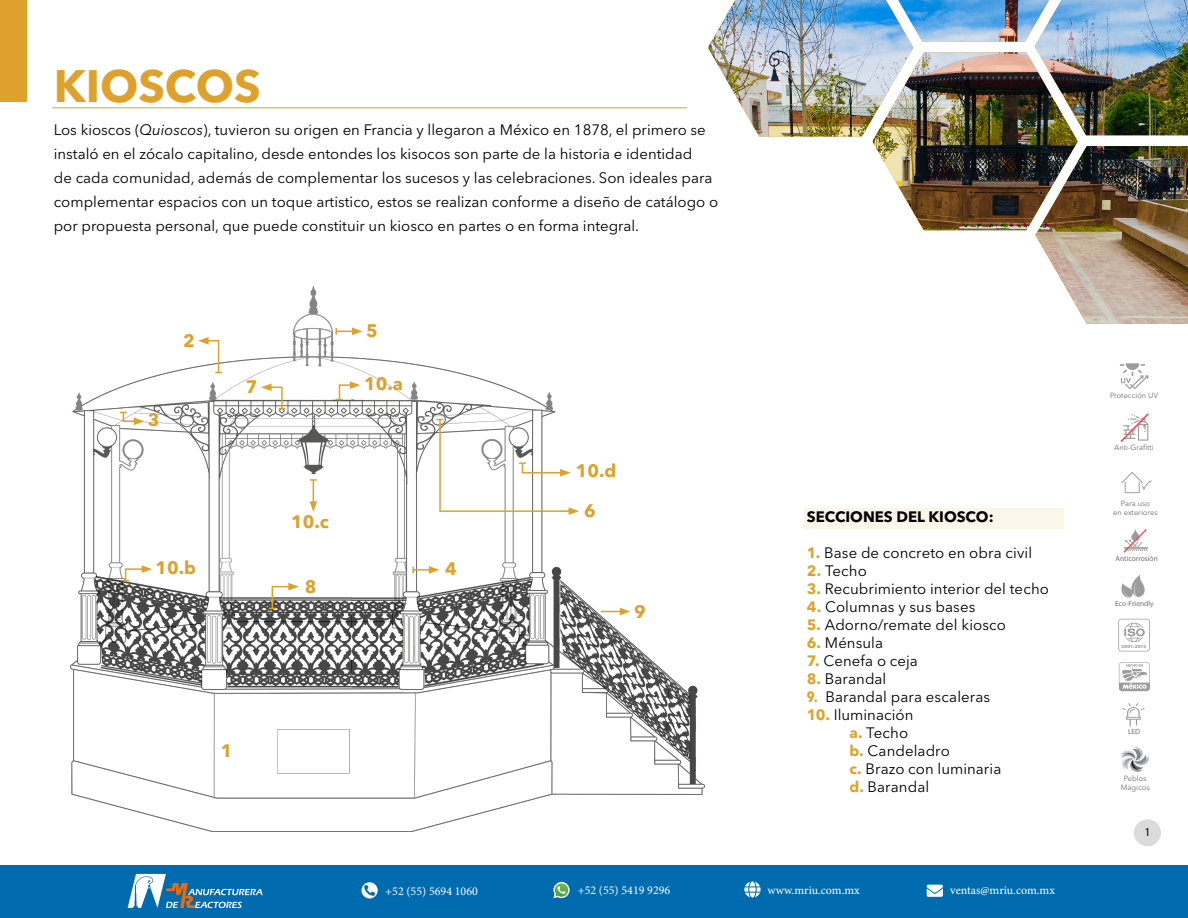
<style>
.page{position:relative;width:1188px;height:918px;background:#fff}
.page>*{position:absolute;margin:0;border:0;box-sizing:border-box;transform-origin:0 0}
.t1{font:700 45px "Avenir Next LT Pro";color:#dea12c}
.t2{font:700 18px "Avenir Next LT Pro";color:#dea12c}
.t3{font:15px/24px "Avenir Next LT Pro";color:#000}
.t4{font:700 15px "Avenir Next LT Pro";color:#000}
.t5{font:12px "Minion Pro";color:#fff}
.t6{font:12px "Myriad Pro";color:#000}
.t7{font:7.5px/9px "Avenir Next LT Pro";color:#6e6e70;text-align:center}
.t8{font:7.5px "Myriad Pro";color:#747274}
.t9{font:7.5px "Myriad Pro";color:#6e6e70}
.t10{font:700 4.35px "Avenir Next LT Pro";color:#747274;scale:1.06 1}
.s1{font-style:italic}
.s2{font-weight:700;color:#dfa32d}
.s3{font-weight:700;font-stretch:condensed;color:#dfa32d}
</style>
<div class="page">
<div style="left:0;top:0;width:27px;height:102px;background:#dea12c"></div>
<img style="left:708px;top:0;width:480px;height:324px">
<img style="left:71px;top:287px;width:633px;height:545px">
<div style="left:804px;top:508px;width:259px;height:20px;background:#fcf6ea"></div>
<div style="left:0;top:865px;width:1188px;height:53px;background:#006caf"></div>
<svg style="left:362px;top:882px;width:16px;height:17px"></svg>
<svg style="left:364px;top:885px;width:11px;height:11px"></svg>
<svg style="left:553px;top:882px;width:17px;height:16px"></svg>
<svg style="left:744px;top:881px;width:17px;height:17px"></svg>
<svg style="left:927px;top:885px;width:16px;height:12px"></svg>
<svg style="left:128px;top:874px;width:135px;height:34px"></svg>
<svg style="left:1119px;top:662px;width:31px;height:29px"></svg>
<svg style="left:1121px;top:575px;width:24px;height:23px"></svg>
<svg style="left:1122px;top:703px;width:23px;height:24px"></svg>
<svg style="left:1118px;top:619px;width:32px;height:32px"></svg>
<svg style="left:1123px;top:529px;width:25px;height:24px"></svg>
<svg style="left:1120px;top:363px;width:28px;height:26px"></svg>
<svg style="left:1120px;top:413px;width:29px;height:29px"></svg>
<svg style="left:1121px;top:472px;width:31px;height:21px"></svg>
<img style="left:1121px;top:748px;width:28px;height:23px">
<svg style="left:335px;top:328px;width:27px;height:7px"></svg>
<svg style="left:269px;top:583px;width:30px;height:27px"></svg>
<svg style="left:437px;top:418px;width:142px;height:97px"></svg>
<hr style="left:52px;top:108px;width:635px;height:1px;background:#dea12c">
<div style="left:1134px;top:819px;width:27px;height:27px;background:#dbdbdb;border-radius:50%"></div>
<svg style="left:336px;top:381px;width:24px;height:20px"></svg>
<svg style="left:122px;top:565px;width:30px;height:17px"></svg>
<svg style="left:601px;top:608px;width:29px;height:7px"></svg>
<svg style="left:310px;top:479px;width:7px;height:33px"></svg>
<svg style="left:198px;top:337px;width:24px;height:37px"></svg>
<svg style="left:120px;top:411px;width:24px;height:14px"></svg>
<svg style="left:412px;top:566px;width:27px;height:8px"></svg>
<svg style="left:261px;top:383px;width:24px;height:27px"></svg>
<h1 class="t1" style="left:54px;top:59px;width:208px">KIOSCOS</h1>
<p class="t3" style="left:54px;top:118px;width:666px">Los kioscos (<span class="s1">Quioscos</span>), tuvieron su origen en Francia y llegaron a México en 1878, el primero se instaló en el zócalo capitalino, desde entondes los kisocos son parte de la historia e identidad<br>de cada comunidad, además de complementar los sucesos y las celebraciones. Son ideales para complementar espacios con un toque artistico, estos se realizan conforme a diseño de catálogo o por propuesta personal, que puede constituir un kiosco en partes o en forma integral.</p>
<p class="t2" style="left:183px;top:330px;width:13px">2</p>
<p class="t2" style="left:148px;top:409px;width:13px">3</p>
<p class="t2" style="left:156px;top:557px;width:42px">10.b</p>
<p class="t2" style="left:246px;top:376px;width:13px">7</p>
<p class="t2" style="left:366px;top:320px;width:13px">5</p>
<p class="t2" style="left:364px;top:373px;width:40px">10.a</p>
<p class="t2" style="left:291px;top:511px;width:39px">10.c</p>
<p class="t2" style="left:305px;top:575px;width:13px">8</p>
<p class="t2" style="left:445px;top:558px;width:13px">4</p>
<p class="t2" style="left:221px;top:739px;width:13px">1</p>
<p class="t2" style="left:576px;top:460px;width:42px">10.d</p>
<p class="t2" style="left:584px;top:499px;width:13px">6</p>
<p class="t2" style="left:634px;top:601px;width:13px">9</p>
<p class="t4" style="left:807px;top:508px;width:188px">SECCIONES DEL KIOSCO:</p>
<p class="t3" style="left:807px;top:541px;width:227px"><span class="s2">1.</span> Base de concreto en obra civil</p>
<p class="t3" style="left:807px;top:559px;width:62px"><span class="s2">2.</span> Techo</p>
<p class="t3" style="left:807px;top:577px;width:244px"><span class="s2">3.</span> Recubrimiento interior del techo</p>
<p class="t3" style="left:807px;top:595px;width:170px"><span class="s2">4.</span> Columnas y sus bases</p>
<p class="t3" style="left:807px;top:613px;width:201px"><span class="s2">5.</span> Adorno/remate del kiosco</p>
<p class="t3" style="left:807px;top:631px;width:78px"><span class="s2">6.</span> Ménsula</p>
<p class="t3" style="left:807px;top:649px;width:113px"><span class="s2">7.</span> Cenefa o ceja</p>
<p class="t3" style="left:807px;top:667px;width:81px"><span class="s2">8.</span> Barandal</p>
<p class="t3" style="left:807px;top:685px;width:185px"><span class="s3">9.</span> Barandal para escaleras</p>
<p class="t3" style="left:849px;top:706px;width:154px;line-height:18px;text-indent:-43px"><span class="s2">10.</span> Iluminación<br><span class="s2">a.</span> Techo<br><span class="s2">b.</span> Candeladro<br><span class="s2">c.</span> Brazo con luminaria <span class="s2">d.</span> Barandal</p>
<p class="t5" style="left:385px;top:883px;width:94px">+52 (55) 5694 1060</p>
<p class="t5" style="left:578px;top:883px;width:94px">+52 (55) 5419 9296</p>
<p class="t5" style="left:768px;top:883px;width:94px">www.mriu.com.mx</p>
<p class="t5" style="left:950px;top:882px;width:106px">ventas@mriu.com.mx</p>
<p class="t7" style="left:1110px;top:391px;width:49px">Protección UV</p>
<p class="t7" style="left:1114px;top:443px;width:41px">Anti-Grafitti</p>
<p class="t7" style="left:1113px;top:498px;width:46px">Para uso<br>en exteriores</p>
<p class="t9" style="left:1116px;top:554px;width:44px">Anticorrosión</p>
<p class="t8" style="left:1115px;top:599px;width:40px">Eco-Friendly</p>
<p class="t10" style="left:1122px;top:644px;width:25px">2001:2015</p>
<p class="t8" style="left:1128px;top:727px;width:14px">LED</p>
<p class="t7" style="left:1121px;top:774px;width:30px">Peblos<br>Mágicos</p>
<p class="t6" style="left:1144px;top:825px;width:8px">1</p>
</div>
